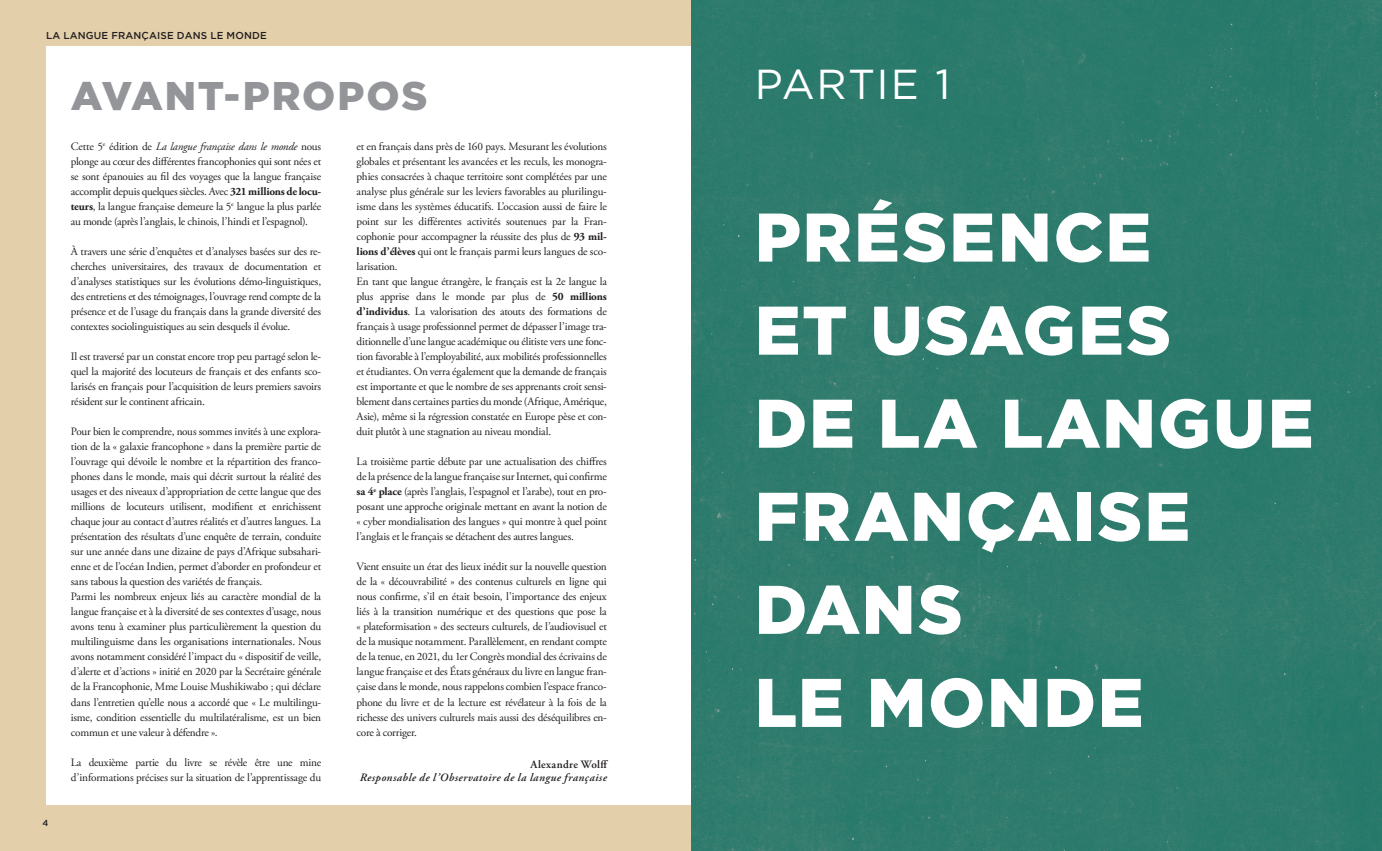
<style>
.page{position:relative;width:1382px;height:851px;background:#fff}
.page>*{position:absolute;margin:0;border:0;box-sizing:border-box;transform-origin:0 0}
.t1{font:900 68.62px/93px "Gotham";letter-spacing:.03em;color:#fff}
.t2{font:41.88px "Gotham";letter-spacing:.03em;color:#fff}
.t3{font:900 40px "Gotham";letter-spacing:.045em;color:#939598}
.t4{font:11.25px/15px "Adobe Garamond Pro";letter-spacing:-.02em;color:#231f20;text-align:justify}
.t5{font:italic 600 11.25px "Adobe Garamond Pro";letter-spacing:.04em;color:#231f20}
.TEXTE_COURANT_OIF{font:600 11.25px "Adobe Garamond Pro";letter-spacing:.035em;color:#231f20}
.t6{font:500 10px "Gotham";letter-spacing:.015em;color:#231f20}
.t7{font:500 8.75px "Gotham";color:#231f20}
.s1{font-style:italic}
.s2{font-weight:700}
</style>
<div class="page">
<div style="left:0;top:0;width:691px;height:850px;background:#e3cfaa"></div>
<div style="left:46px;top:46px;width:1290px;height:758px;background:#fff"></div>
<div style="left:691px;top:0;width:691px;height:850px;background:#2d7b6c"></div>
<p class="t6" style="left:46px;top:30px;width:222px">LA LANGUE FRANÇAISE DANS LE MONDE</p>
<p class="t3" style="left:71px;top:68px;width:358px">AVANT-PROPOS</p>
<p class="t7" style="left:43px;top:818px;width:7px">4</p>
<p class="t4" style="left:71px;top:139px;width:252px">Cette 5<sup>e</sup> édition de <span class="s1">La langue française dans le monde</span> nous plonge au cœur des différentes francophonies qui sont nées et se sont épanouies au fil des voyages que la langue française accomplit depuis quelques siècles. Avec <span class="s2">321 millions de locu&shy;teurs</span>, la langue française demeure la 5<sup>e</sup> langue la plus parlée au monde (après l’anglais, le chinois, l’hindi et l’espagnol).</p>
<p class="t4" style="left:71px;top:244px;width:252px">À travers une série d’enquêtes et d’analyses basées sur des re&shy;cherches universitaires, des travaux de documentation et d’analyses statistiques sur les évolutions démo-linguistiques, des entretiens et des témoignages, l’ouvrage rend compte de la présence et de l’usage du français dans la grande diversité des contextes sociolinguistiques au sein desquels il évolue.</p>
<p class="t4" style="left:71px;top:349px;width:252px">Il est traversé par un constat encore trop peu partagé selon le&shy;quel la majorité des locuteurs de français et des enfants sco&shy;larisés en français pour l’acquisition de leurs premiers savoirs résident sur le continent africain.</p>
<p class="t4" style="left:71px;top:424px;width:252px">Pour bien le comprendre, nous sommes invités à une explora&shy;tion de la « galaxie francophone » dans la première partie de l’ouvrage qui dévoile le nombre et la répartition des franco&shy;phones dans le monde, mais qui décrit surtout la réalité des usages et des niveaux d’appropriation de cette langue que des millions de locuteurs utilisent, modifient et enrichissent chaque jour au contact d’autres réalités et d’autres langues. La présentation des résultats d’une enquête de terrain, conduite sur une année dans une dizaine de pays d’Afrique subsahari&shy;enne et de l’océan Indien, permet d’aborder en profondeur et sans tabous la question des variétés de français.</p>
<p class="t4" style="left:71px;top:589px;width:252px">Parmi les nombreux enjeux liés au caractère mondial de la langue française et à la diversité de ses contextes d’usage, nous avons tenu à examiner plus particulièrement la question du multilinguisme dans les organisations internationales. Nous avons notamment considéré l’impact du « dispositif de veille, d’alerte et d’actions » initié en 2020 par la Secrétaire générale de la Francophonie, Mme Louise Mushikiwabo ; qui déclare dans l’entretien qu’elle nous a accordé que « Le multilingu&shy;isme, condition essentielle du multilatéralisme, est un bien commun et une valeur à défendre ».</p>
<p class="t4" style="left:71px;top:754px;width:252px">La deuxième partie du livre se révèle être une mine d’informations précises sur la situation de l’apprentissage du</p>
<p class="t4" style="left:357px;top:139px;width:252px">et en français dans près de 160 pays. Mesurant les évolutions globales et présentant les avancées et les reculs, les monogra&shy;phies consacrées à chaque territoire sont complétées par une analyse plus générale sur les leviers favorables au plurilingu&shy;isme dans les systèmes éducatifs. L’occasion aussi de faire le point sur les différentes activités soutenues par la Fran&shy;cophonie pour accompagner la réussite des plus de <span class="s2">93 mil&shy;lions d’élèves</span> qui ont le français parmi leurs langues de sco&shy;larisation.</p>
<p class="t4" style="left:357px;top:274px;width:252px">En tant que langue étrangère, le français est la 2e langue la plus apprise dans le monde par plus de <span class="s2">50 millions d’individus</span>. La valorisation des atouts des formations de français à usage professionnel permet de dépasser l’image tra&shy;ditionnelle d’une langue académique ou élitiste vers une fonc&shy;tion favorable à l’employabilité, aux mobilités professionnelles et étudiantes. On verra également que la demande de français est importante et que le nombre de ses apprenants croit sensi&shy;blement dans certaines parties du monde (Afrique, Amérique, Asie), même si la régression constatée en Europe pèse et con&shy;duit plutôt à une stagnation au niveau mondial.</p>
<p class="t4" style="left:357px;top:454px;width:252px">La troisième partie débute par une actualisation des chiffres de la présence de la langue française sur Internet, qui confirme <span class="s2">sa 4</span><sup>e</sup> <span class="s2">place</span> (après l’anglais, l’espagnol et l’arabe), tout en pro&shy;posant une approche originale mettant en avant la notion de « cyber mondialisation des langues » qui montre à quel point l’anglais et le français se détachent des autres langues.</p>
<p class="t4" style="left:357px;top:559px;width:252px">Vient ensuite un état des lieux inédit sur la nouvelle question de la « découvrabilité » des contenus culturels en ligne qui nous confirme, s’il en était besoin, l’importance des enjeux liés à la transition numérique et des questions que pose la « plateformisation » des secteurs culturels, de l’audiovisuel et de la musique notamment. Parallèlement, en rendant compte de la tenue, en 2021, du 1er Congrès mondial des écrivains de langue française et des États généraux du livre en langue fran&shy;çaise dans le monde, nous rappelons combien l’espace franco&shy;phone du livre et de la lecture est révélateur à la fois de la richesse des univers culturels mais aussi des déséquilibres en&shy;core à corriger.</p>
<p class="TEXTE_COURANT_OIF" style="left:530px;top:757px;width:79px">Alexandre Wolff</p>
<p class="t5" style="left:360px;top:770px;width:248px">Responsable de l’Observatoire de la langue française</p>
<p class="t2" style="left:755px;top:58px;width:197px">PARTIE 1</p>
<p class="t1" style="left:755px;top:190px;width:418px">PRÉSENCE<br>ET USAGES</p>
<p class="t1" style="left:755px;top:376px;width:560px">DE LA LANGUE</p>
<p class="t1" style="left:755px;top:469px;width:437px">FRANÇAISE</p>
<p class="t1" style="left:755px;top:562px;width:390px">DANS<br>LE MONDE</p>
</div>
